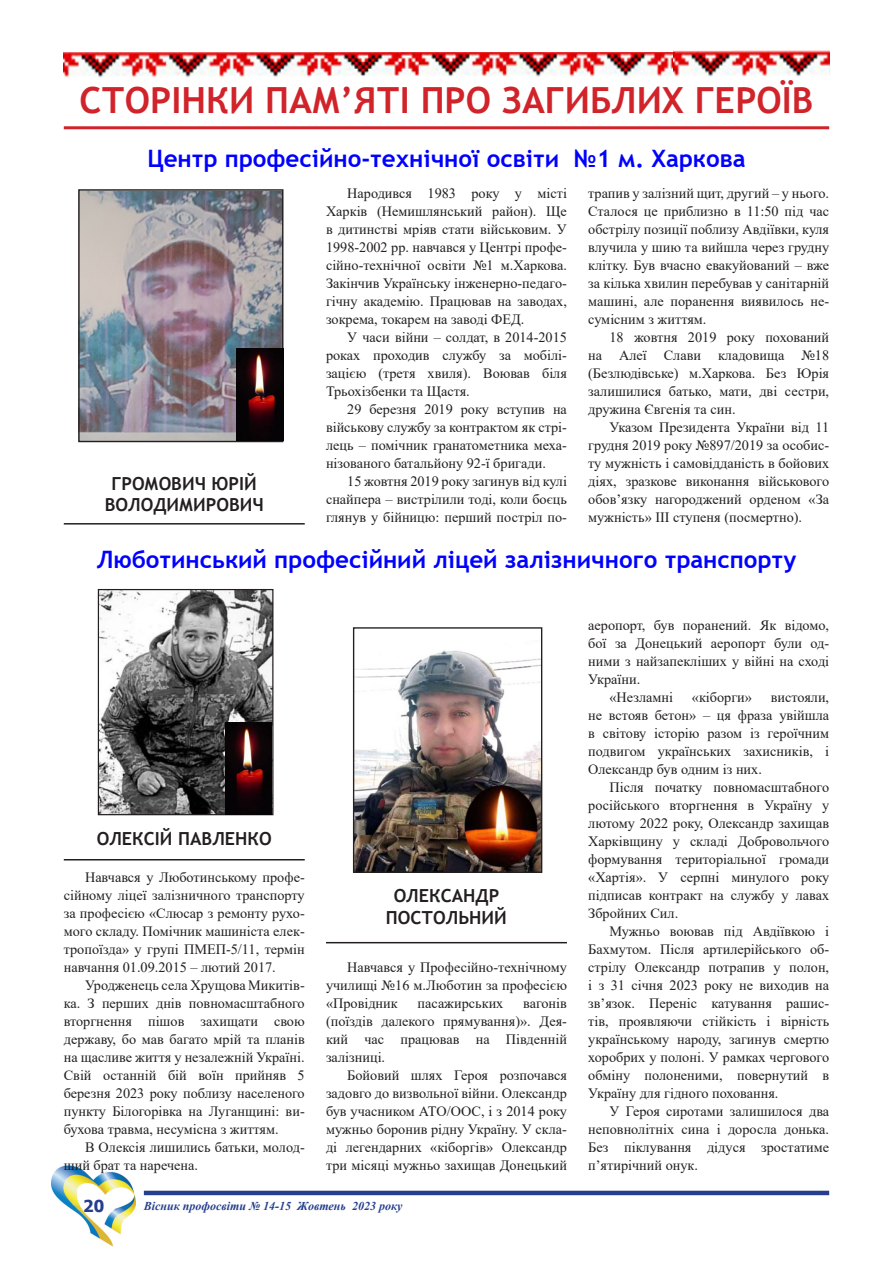
<style>
.page{position:relative;width:893px;height:1263px;background:#fff}
.page>*{position:absolute;margin:0;border:0;box-sizing:border-box;transform-origin:0 0}
.Заголовок_3{font:700 36px "Trebuchet MS";color:#d1232a}
.Заголовок_3-2{font:700 24px "Trebuchet MS";color:#00f}
.Заголовок_3-3{font:700 18px/21.6px "Trebuchet MS";color:#231f20;text-align:center}
.t1{font:700 16.5px "Tahoma";color:#253f8e}
.Основной_текст{font:14.25px/18px "Times New Roman";color:#231f20;text-align:justify}
.t2{font:italic 700 12px "Times New Roman";color:#253f8e}
</style>
<div class="page">
<img style="left:51px;top:1165px;width:85px;height:82px">
<hr style="left:144px;top:1191px;width:685px;height:4px;background:#253f8e">
<hr style="left:64px;top:126px;width:765px;height:3px;background:#d1232a">
<img style="left:64px;top:53px;width:610px;height:25px">
<img style="left:674px;top:50px;width:155px;height:27px">
<img style="left:80px;top:191px;width:201px;height:249px">
<div style="left:78px;top:189px;width:205px;height:253px;border:1px solid #231f20"></div>
<img style="left:237px;top:349px;width:46px;height:91px">
<hr style="left:64px;top:523px;width:241px;height:1px;background:#231f20">
<img style="left:100px;top:591px;width:171px;height:222px">
<div style="left:98px;top:589px;width:175px;height:226px;border:1px solid #231f20"></div>
<img style="left:225px;top:723px;width:47px;height:92px">
<hr style="left:64px;top:859px;width:241px;height:1px;background:#231f20">
<img style="left:355px;top:650px;width:185px;height:221px">
<div style="left:353px;top:627px;width:189px;height:246px;border:1px solid #231f20"></div>
<hr style="left:326px;top:942px;width:241px;height:1px;background:#231f20">
<p class="Заголовок_3" style="left:80px;top:78px;width:735px">СТОРІНКИ ПАМ’ЯТІ ПРО ЗАГИБЛИХ ГЕРОЇВ</p>
<p class="Заголовок_3-2" style="left:147px;top:143px;width:600px">Центр професійно-технічної освіти №1 м. Харкова</p>
<p class="Основной_текст" style="left:588px;top:184px;width:242px">трапив у залізний щит, другий – у нього.<br>Сталося це приблизно в 11:50 під час обстрілу позиції поблизу Авдіївки, куля влучила у шию та вийшла через грудну клітку. Був вчасно евакуйований – вже за кілька хвилин перебував у санітарній машині, але поранення виявилось не&shy;сумісним з життям.</p>
<p class="Основной_текст" style="left:588px;top:328px;width:242px;text-indent:21px">18 жовтня 2019 року похований на Алеї Слави кладовища №18 (Безлюдівське) м.Харкова. Без Юрія залишилися батько, мати, дві сестри, дружина Євгенія та син.</p>
<p class="Основной_текст" style="left:588px;top:418px;width:242px;text-indent:21px">Указом Президента України від 11 грудня 2019 року №897/2019 за особис&shy;ту мужність і самовідданість в бойових діях, зразкове виконання військового обов’язку нагороджений орденом «За мужність» III ступеня (посмертно).</p>
<p class="Заголовок_3-2" style="left:97px;top:545px;width:701px">Люботинський професійний ліцей залізничного транспорту</p>
<p class="Основной_текст" style="left:326px;top:184px;width:242px;text-indent:21px">Народився 1983 року у місті Харків (Немишлянський район). Ще в дитинстві мріяв стати військовим. У 1998-2002 рр. навчався у Центрі профе&shy;сійно-технічної освіти №1 м.Харкова.<br>Закінчив Українську інженерно-педаго&shy;гічну академію. Працював на заводах, зокрема, токарем на заводі ФЕД.</p>
<p class="Основной_текст" style="left:326px;top:328px;width:242px;text-indent:21px">У часи війни – солдат, в 2014-2015 роках проходив службу за мобілі&shy;зацією (третя хвиля). Воював біля Трьохізбенки та Щастя.</p>
<p class="Основной_текст" style="left:326px;top:400px;width:242px;text-indent:21px">29 березня 2019 року вступив на військову службу за контрактом як стрі&shy;лець – помічник гранатометника меха&shy;нізованого батальйону 92-ї бригади.</p>
<p class="Основной_текст" style="left:326px;top:472px;width:242px;text-indent:21px">15 жовтня 2019 року загинув від кулі снайпера – вистрілили тоді, коли боєць глянув у бійницю: перший постріл по-</p>
<p class="Заголовок_3-3" style="left:105px;top:472px;width:161px">ГРОМОВИЧ ЮРІЙ<br>ВОЛОДИМИРОВИЧ</p>
<p class="Заголовок_3-3" style="left:97px;top:827px;width:177px">ОЛЕКСІЙ ПАВЛЕНКО</p>
<p class="Основной_текст" style="left:64px;top:868px;width:242px;text-indent:21px">Навчався у Люботинському профе&shy;сійному ліцеї залізничного транспорту за професією «Слюсар з ремонту рухо&shy;мого складу. Помічник машиніста елек&shy;тропоїзда» у групі ПМЕП-5/11, термін навчання 01.09.2015 – лютий 2017.</p>
<p class="Основной_текст" style="left:64px;top:976px;width:242px;text-indent:21px">Уродженець села Хрущова Микитів&shy;ка. З перших днів повномасштабного вторгнення пішов захищати свою державу, бо мав багато мрій та планів на щасливе життя у незалежній Україні.<br>Свій останній бій воїн прийняв 5 березня 2023 року поблизу населеного пункту Білогорівка на Луганщині: ви&shy;бухова травма, несумісна з життям.</p>
<p class="Основной_текст" style="left:64px;top:1138px;width:242px;text-indent:21px">В Олексія лишились батьки, молод&shy;ший брат та наречена.</p>
<p class="Заголовок_3-3" style="left:386px;top:885px;width:123px">ОЛЕКСАНДР<br>ПОСТОЛЬНИЙ</p>
<p class="Основной_текст" style="left:326px;top:958px;width:242px;text-indent:21px">Навчався у Професійно-технічному училищі №16 м.Люботин за професією «Провідник</p>
<p class="Основной_текст" style="left:326px;top:994px;width:242px;text-indent:197px">вагонів (поїздів далекого прямування)». Дея&shy;кий час працював на Південній залізниці.</p>
<p class="Основной_текст" style="left:326px;top:1066px;width:242px;text-indent:21px">Бойовий шлях Героя розпочався задовго до визвольної війни. Олександр був учасником АТО/ООС, і з 2014 року мужньо боронив рідну Україну. У скла&shy;ді легендарних «кіборгів» Олександр три місяці мужньо захищав Донецький</p>
<p class="Основной_текст" style="left:418px;top:994px;width:87px">пасажирських</p>
<p class="t1" style="left:83px;top:1195px;width:23px">20</p>
<p class="t2" style="left:144px;top:1198px;width:260px">Вісник профосвіти № 14-15 Жовтень 2023 року</p>
<p class="Основной_текст" style="left:588px;top:616px;width:242px">аеропорт, був поранений. Як відомо, бої за Донецький аеропорт були од&shy;ними з найзапекліших у війні на сході України.</p>
<p class="Основной_текст" style="left:609px;top:688px;width:65px">«Незламні</p>
<p class="Основной_текст" style="left:692px;top:688px;width:62px">«кіборги»</p>
<p class="Основной_текст" style="left:588px;top:688px;width:242px;text-indent:183px">вистояли, не встояв бетон» – ця фраза увійшла в світову історію разом із героїчним подвигом українських захисників, і Олександр був одним із них.</p>
<p class="Основной_текст" style="left:588px;top:778px;width:242px;text-indent:21px">Після початку повномасштабного російського вторгнення в Україну у лютому 2022 року, Олександр захищав Харківщину у складі Добровольчого формування територіальної громади «Хартія». У серпні минулого року підписав контракт на службу у лавах Збройних Сил.</p>
<p class="Основной_текст" style="left:588px;top:922px;width:242px;text-indent:21px">Мужньо воював під Авдіївкою і Бахмутом. Після артилерійського об&shy;стрілу Олександр потрапив у полон, і з 31 січня 2023 року не виходив на зв’язок. Переніс катування рашис&shy;тів, проявляючи стійкість і вірність українському народу, загинув смертю хоробрих у полоні. У рамках чергового обміну полоненими, повернутий в Україну для гідного поховання.</p>
<p class="Основной_текст" style="left:588px;top:1102px;width:242px;text-indent:21px">У Героя сиротами залишилося два неповнолітніх сина і доросла донька.<br>Без піклування дідуся зростатиме п’ятирічний онук.</p>
</div>
